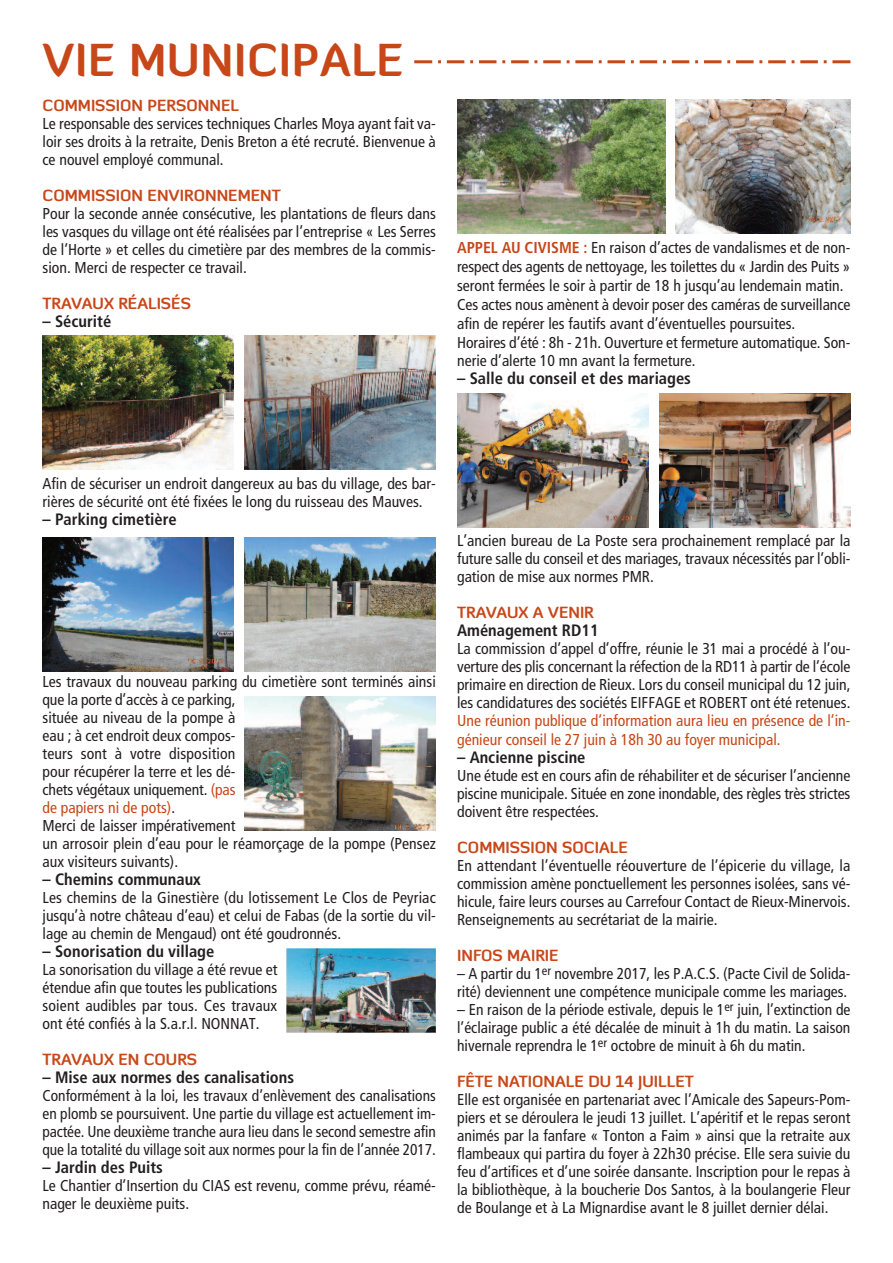
<style>
.page{position:relative;width:893px;height:1263px;background:#fff}
.page>*{position:absolute;margin:0;border:0;box-sizing:border-box;transform-origin:0 0}
.t1{font:700 45px "Diavlo";letter-spacing:.015em;color:#c74719}
.t2{font:700 condensed 16.5px "Frutiger LT Std";color:#231f20}
.t3{font:condensed 15.75px/18px "Frutiger LT Std";color:#231f20;text-align:justify}
.t4{font:700 15.75px "Diavlo";color:#c74719}
.t5{font:condensed 15.75px/18px "Frutiger LT Std";color:#c74719}
.s1{font-weight:700;color:#c74719}
.s2{color:#c74719}
</style>
<div class="page">
<svg style="left:432px;top:60px;width:395px;height:3px"></svg>
<hr style="left:414px;top:60px;width:18px;height:3px;background:#c74719">
<hr style="left:832px;top:60px;width:18px;height:3px;background:#c74719">
<img style="left:43px;top:336px;width:191px;height:134px">
<img style="left:244px;top:336px;width:192px;height:134px">
<img style="left:43px;top:537px;width:191px;height:134px">
<img style="left:244px;top:537px;width:192px;height:134px">
<img style="left:457px;top:393px;width:191px;height:135px">
<img style="left:659px;top:394px;width:191px;height:134px">
<img style="left:457px;top:99px;width:208px;height:135px">
<img style="left:675px;top:99px;width:175px;height:135px">
<img style="left:244px;top:697px;width:192px;height:134px">
<img style="left:286px;top:948px;width:150px;height:85px">
<h1 class="t1" style="left:43px;top:44px;width:362px">VIE MUNICIPALE</h1>
<p class="t4" style="left:43px;top:100px;width:198px">COMMISSION PERSONNEL</p>
<p class="t3" style="left:43px;top:116px;width:395px">Le responsable des services techniques Charles Moya ayant fait va&shy;loir ses droits à la retraite, Denis Breton a été recruté. Bienvenue à ce nouvel employé communal.</p>
<p class="t4" style="left:43px;top:190px;width:240px">COMMISSION ENVIRONNEMENT</p>
<p class="t3" style="left:43px;top:206px;width:395px">Pour la seconde année consécutive, les plantations de fleurs dans les vasques du village ont été réalisées par l’entreprise « Les Serres de l’Horte » et celles du cimetière par des membres de la commis&shy;sion. Merci de respecter ce travail.</p>
<p class="t4" style="left:43px;top:298px;width:150px">TRAVAUX RÉALISÉS</p>
<p class="t2" style="left:43px;top:315px;width:70px">– Sécurité</p>
<p class="t3" style="left:457px;top:239px;width:395px;line-height:18.9px;text-align:left"><span class="s1">APPEL AU CIVISME :</span> En raison d’actes de vandalismes et de non&shy;respect des agents de nettoyage, les toilettes du « Jardin des Puits » seront fermées le soir à partir de 18 h jusqu’au lendemain matin.<br>Ces actes nous amènent à devoir poser des caméras de surveillance afin de repérer les fautifs avant d’éventuelles poursuites.<br>Horaires d’été : 8h - 21h. Ouverture et fermeture automatique. Son&shy;nerie d’alerte 10 mn avant la fermeture.</p>
<p class="t2" style="left:457px;top:372px;width:235px">– Salle du conseil et des mariages</p>
<p class="t3" style="left:43px;top:476px;width:395px">Afin de sécuriser un endroit dangereux au bas du village, des bar&shy;rières de sécurité ont été fixées le long du ruisseau des Mauves.</p>
<p class="t2" style="left:43px;top:513px;width:136px">– Parking cimetière</p>
<p class="t3" style="left:43px;top:674px;width:395px;text-align:left">Les travaux du nouveau parking du cimetière sont terminés ainsi que la porte d’accès à ce parking,<br>située au niveau de la pompe à<br>eau ; à cet endroit deux compos-<br>teurs sont à votre disposition<br>pour récupérer la terre et les dé-<br>chets végétaux uniquement. <span class="s2">(pas<br>de papiers ni de pots)</span>.<br>Merci de laisser impérativement<br>un arrosoir plein d’eau pour le réamorçage de la pompe (Pensez aux visiteurs suivants).</p>
<p class="t2" style="left:43px;top:873px;width:160px">– Chemins communaux</p>
<p class="t3" style="left:43px;top:890px;width:395px">Les chemins de la Ginestière (du lotissement Le Clos de Peyriac jusqu’à notre château d’eau) et celui de Fabas (de la sortie du vil&shy;lage au chemin de Mengaud) ont été goudronnés.</p>
<p class="t2" style="left:43px;top:945px;width:173px">– Sonorisation du village</p>
<p class="t3" style="left:43px;top:962px;width:236px">La sonorisation du village a été revue et étendue afin que toutes les publications soient audibles par tous. Ces travaux ont été confiés à la S.a.r.l. NONNAT.</p>
<p class="t4" style="left:43px;top:1054px;width:156px">TRAVAUX EN COURS</p>
<p class="t2" style="left:43px;top:1071px;width:253px">– Mise aux normes des canalisations</p>
<p class="t3" style="left:43px;top:1088px;width:395px">Conformément à la loi, les travaux d’enlèvement des canalisations en plomb se poursuivent. Une partie du village est actuellement im&shy;pactée. Une deuxième tranche aura lieu dans le second semestre afin que la totalité du village soit aux normes pour la fin de l’année 2017.</p>
<p class="t2" style="left:43px;top:1161px;width:122px">– Jardin des Puits</p>
<p class="t3" style="left:43px;top:1178px;width:395px">Le Chantier d’Insertion du CIAS est revenu, comme prévu, réamé&shy;nager le deuxième puits.</p>
<p class="t3" style="left:457px;top:533px;width:395px">L’ancien bureau de La Poste sera prochainement remplacé par la future salle du conseil et des mariages, travaux nécessités par l’obli&shy;gation de mise aux normes PMR.</p>
<p class="t4" style="left:457px;top:607px;width:138px">TRAVAUX A VENIR</p>
<p class="t2" style="left:457px;top:624px;width:143px">Aménagement RD11</p>
<p class="t3" style="left:457px;top:641px;width:395px">La commission d’appel d’offre, réunie le 31 mai a procédé à l’ou&shy;verture des plis concernant la réfection de la RD11 à partir de l’école primaire en direction de Rieux. Lors du conseil municipal du 12 juin, les candidatures des sociétés EIFFAGE et ROBERT ont été retenues.</p>
<p class="t5" style="left:457px;top:713px;width:395px">Une réunion publique d’information aura lieu en présence de l’in&shy;génieur conseil le 27 juin à 18h 30 au foyer municipal.</p>
<p class="t2" style="left:457px;top:750px;width:130px">– Ancienne piscine</p>
<p class="t3" style="left:457px;top:767px;width:395px">Une étude est en cours afin de réhabiliter et de sécuriser l’ancienne piscine municipale. Située en zone inondable, des règles très strictes doivent être respectées.</p>
<p class="t4" style="left:457px;top:841px;width:172px">COMMISSION SOCIALE</p>
<p class="t3" style="left:457px;top:857px;width:395px">En attendant l’éventuelle réouverture de l’épicerie du village, la commission amène ponctuellement les personnes isolées, sans vé&shy;hicule, faire leurs courses au Carrefour Contact de Rieux-Minervois.<br>Renseignements au secrétariat de la mairie.</p>
<p class="t4" style="left:457px;top:949px;width:103px">INFOS MAIRIE</p>
<p class="t3" style="left:457px;top:965px;width:395px">– A partir du 1<sup>er</sup> novembre 2017, les P.A.C.S. (Pacte Civil de Solida&shy;rité) deviennent une compétence municipale comme les mariages.</p>
<p class="t3" style="left:457px;top:1001px;width:395px">– En raison de la période estivale, depuis le 1<sup>er</sup> juin, l’extinction de l’éclairage public a été décalée de minuit à 1h du matin. La saison hivernale reprendra le 1<sup>er</sup> octobre de minuit à 6h du matin.</p>
<p class="t4" style="left:457px;top:1075px;width:238px">FÊTE NATIONALE DU 14 JUILLET</p>
<p class="t3" style="left:457px;top:1091px;width:395px">Elle est organisée en partenariat avec l’Amicale des Sapeurs-Pom&shy;piers et se déroulera le jeudi 13 juillet. L’apéritif et le repas seront animés par la fanfare « Tonton a Faim » ainsi que la retraite aux flambeaux qui partira du foyer à 22h30 précise. Elle sera suivie du feu d’artifices et d’une soirée dansante. Inscription pour le repas à la bibliothèque, à la boucherie Dos Santos, à la boulangerie Fleur de Boulange et à La Mignardise avant le 8 juillet dernier délai.</p>
</div>
